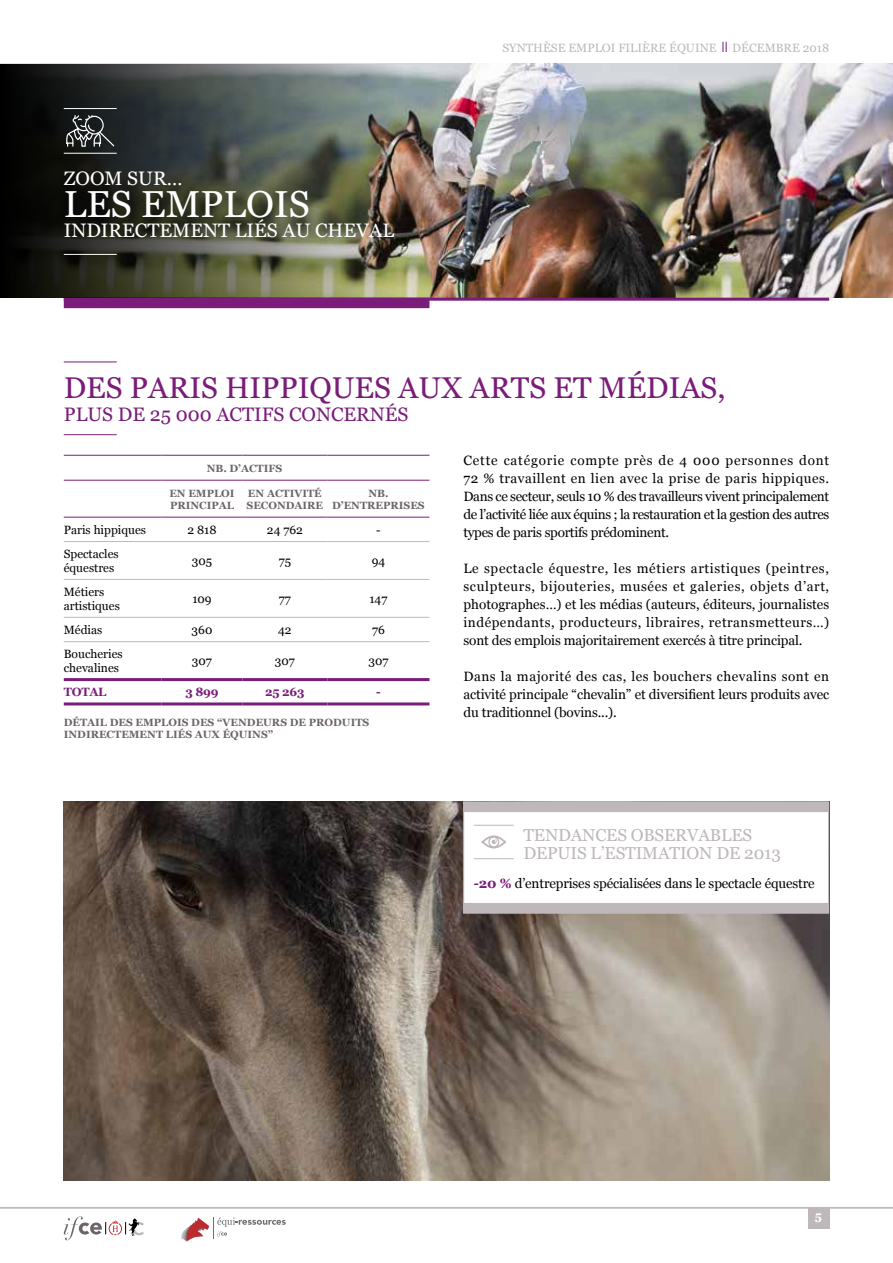
<style>
.page{position:relative;width:893px;height:1263px;background:#fff}
.page>*{position:absolute;margin:0;border:0;box-sizing:border-box;transform-origin:0 0}
.t1{font:37.5px "Georgia";color:#fff}
.t2{font:30px "Georgia";color:#7a1c79}
.t3{font:19.5px "Georgia";color:#fff}
.t4{font:19.5px "Georgia";color:#7a1c79}
.t5{font:17.25px/18.6px "Georgia";letter-spacing:-.01em;color:#beb8ba}
.t6{font:13.5px/18px "Georgia";letter-spacing:-.01em;color:#000;text-align:justify}
.t7{font:12px/13.5px "Georgia";color:#000}
.t8{font:12px "Georgia";color:#beb8ba}
.t9{font:700 12px "Georgia";letter-spacing:-.02em;color:#7a1c79}
.t10{font:700 12px "Georgia";color:#fff}
.t11{font:700 10.5px/12px "Georgia";color:#6b6468}
.s1{font-weight:700;color:#7a1c79}
</style>
<div class="page">
<svg style="left:64px;top:1216px;width:80px;height:24px"></svg>
<div style="left:808px;top:1208px;width:21px;height:21px;background:#beb8ba"></div>
<svg style="left:181px;top:1217px;width:105px;height:25px"></svg>
<hr style="left:0;top:1207px;width:893px;height:1px;background:#beb8ba">
<img style="left:396px;top:64px;width:497px;height:234px">
<div style="left:64px;top:298px;width:365px;height:10px;background:#7a1c79"></div>
<hr style="left:64px;top:298px;width:765px;height:3px;background:#7a1c79">
<hr style="left:64px;top:579px;width:98px;height:1px;background:#beb8ba">
<hr style="left:162px;top:579px;width:80px;height:1px;background:#beb8ba">
<hr style="left:242px;top:579px;width:85px;height:1px;background:#beb8ba">
<hr style="left:327px;top:579px;width:102px;height:1px;background:#beb8ba">
<hr style="left:64px;top:617px;width:98px;height:1px;background:#beb8ba">
<hr style="left:162px;top:617px;width:80px;height:1px;background:#beb8ba">
<hr style="left:242px;top:617px;width:85px;height:1px;background:#beb8ba">
<hr style="left:327px;top:617px;width:102px;height:1px;background:#beb8ba">
<hr style="left:64px;top:641px;width:98px;height:1px;background:#beb8ba">
<hr style="left:162px;top:641px;width:80px;height:1px;background:#beb8ba">
<hr style="left:242px;top:641px;width:85px;height:1px;background:#beb8ba">
<hr style="left:327px;top:641px;width:102px;height:1px;background:#beb8ba">
<hr style="left:64px;top:455px;width:98px;height:1px;background:#7a1c79">
<hr style="left:162px;top:455px;width:80px;height:1px;background:#7a1c79">
<hr style="left:242px;top:455px;width:85px;height:1px;background:#7a1c79">
<hr style="left:327px;top:455px;width:102px;height:1px;background:#7a1c79">
<hr style="left:64px;top:480px;width:98px;height:1px;background:#7a1c79">
<hr style="left:162px;top:480px;width:80px;height:1px;background:#7a1c79">
<hr style="left:242px;top:480px;width:85px;height:1px;background:#7a1c79">
<hr style="left:327px;top:480px;width:102px;height:1px;background:#7a1c79">
<hr style="left:64px;top:678px;width:98px;height:3px;background:#7a1c79">
<hr style="left:162px;top:678px;width:80px;height:3px;background:#7a1c79">
<hr style="left:242px;top:678px;width:85px;height:3px;background:#7a1c79">
<hr style="left:64px;top:702px;width:98px;height:3px;background:#7a1c79">
<hr style="left:162px;top:702px;width:80px;height:3px;background:#7a1c79">
<hr style="left:242px;top:702px;width:85px;height:3px;background:#7a1c79">
<hr style="left:327px;top:678px;width:102px;height:3px;background:#7a1c79">
<hr style="left:327px;top:702px;width:102px;height:3px;background:#7a1c79">
<hr style="left:64px;top:517px;width:98px;height:1px;background:#7a1c79">
<hr style="left:162px;top:517px;width:80px;height:1px;background:#7a1c79">
<hr style="left:242px;top:517px;width:85px;height:1px;background:#7a1c79">
<hr style="left:327px;top:517px;width:102px;height:1px;background:#7a1c79">
<hr style="left:64px;top:541px;width:98px;height:1px;background:#beb8ba">
<hr style="left:162px;top:541px;width:80px;height:1px;background:#beb8ba">
<hr style="left:242px;top:541px;width:85px;height:1px;background:#beb8ba">
<hr style="left:327px;top:541px;width:102px;height:1px;background:#beb8ba">
<img style="left:64px;top:801px;width:765px;height:379px">
<svg style="left:0;top:64px;width:396px;height:234px;background:#44483c"></svg>
<hr style="left:64px;top:108px;width:53px;height:1px;background:#fff">
<hr style="left:64px;top:153px;width:53px;height:1px;background:#fff">
<hr style="left:64px;top:254px;width:53px;height:1px;background:#fff">
<svg style="left:66px;top:114px;width:49px;height:34px;background:#444748"></svg>
<hr style="left:64px;top:361px;width:53px;height:1px;background:#7a1c79">
<hr style="left:64px;top:434px;width:53px;height:1px;background:#7a1c79">
<div style="left:463px;top:801px;width:366px;height:112px;background:#fff;border:1px solid #beb8ba"></div>
<div style="left:463px;top:801px;width:366px;height:11px;background:#beb8ba"></div>
<div style="left:463px;top:903px;width:366px;height:10px;background:#beb8ba"></div>
<hr style="left:474px;top:825px;width:40px;height:1px;background:#beb8ba">
<hr style="left:474px;top:858px;width:40px;height:1px;background:#beb8ba">
<svg style="left:481px;top:835px;width:25px;height:13px"></svg>
<svg style="left:723px;top:42px;width:4px;height:10px"></svg>
<h3 class="t3" style="left:64px;top:167px;width:120px">ZOOM SUR…</h3>
<h1 class="t1" style="left:64px;top:183px;width:248px">LES EMPLOIS</h1>
<h3 class="t3" style="left:64px;top:220px;width:332px">INDIRECTEMENT LIÉS AU CHEVAL</h3>
<p class="t8" style="left:503px;top:41px;width:216px">SYNTHÈSE EMPLOI FILIÈRE ÉQUINE</p>
<p class="t8" style="left:732px;top:41px;width:98px">DÉCEMBRE 2018</p>
<h2 class="t2" style="left:64px;top:370px;width:663px">DES PARIS HIPPIQUES AUX ARTS ET MÉDIAS,</h2>
<h3 class="t4" style="left:64px;top:404px;width:346px">PLUS DE 25 000 ACTIFS CONCERNÉS</h3>
<p class="t11" style="left:207px;top:461px;width:77px">NB. D’ACTIFS</p>
<p class="t11" style="left:169px;top:486px;width:67px">EN EMPLOI<br>PRINCIPAL</p>
<p class="t11" style="left:247px;top:486px;width:78px">EN ACTIVITÉ<br>SECONDAIRE</p>
<p class="t11" style="left:332px;top:486px;width:94px;text-align:center">NB.<br>D’ENTREPRISES</p>
<p class="t7" style="left:64px;top:523px;width:84px">Paris hippiques</p>
<p class="t7" style="left:187px;top:523px;width:31px">2 818</p>
<p class="t7" style="left:267px;top:523px;width:37px">24 762</p>
<p class="t7" style="left:376px;top:523px;width:6px">-</p>
<p class="t7" style="left:64px;top:547px;width:56px">Spectacles équestres</p>
<p class="t7" style="left:192px;top:554px;width:22px">305</p>
<p class="t7" style="left:279px;top:554px;width:14px">75</p>
<p class="t7" style="left:372px;top:554px;width:15px">94</p>
<p class="t7" style="left:64px;top:585px;width:58px">Métiers artistiques</p>
<p class="t7" style="left:192px;top:592px;width:21px">109</p>
<p class="t7" style="left:279px;top:592px;width:14px">77</p>
<p class="t7" style="left:369px;top:592px;width:19px">147</p>
<p class="t7" style="left:64px;top:623px;width:40px">Médias</p>
<p class="t7" style="left:192px;top:623px;width:22px">360</p>
<p class="t7" style="left:278px;top:623px;width:15px">42</p>
<p class="t7" style="left:372px;top:623px;width:14px">76</p>
<p class="t7" style="left:64px;top:647px;width:60px">Boucheries chevalines</p>
<p class="t7" style="left:192px;top:654px;width:22px">307</p>
<p class="t7" style="left:275px;top:654px;width:22px">307</p>
<p class="t7" style="left:368px;top:654px;width:22px">307</p>
<p class="t9" style="left:64px;top:683px;width:44px">TOTAL</p>
<p class="t9" style="left:185px;top:683px;width:35px">3 899</p>
<p class="t9" style="left:265px;top:683px;width:41px">25 263</p>
<p class="t9" style="left:376px;top:683px;width:6px">-</p>
<p class="t11" style="left:64px;top:716px;width:307px">DÉTAIL DES EMPLOIS DES “VENDEURS DE PRODUITS<br>INDIRECTEMENT LIÉS AUX ÉQUINS”</p>
<p class="t6" style="left:463px;top:451px;width:367px">Cette catégorie compte près de 4 000 personnes dont 72 % travaillent en lien avec la prise de paris hippiques.<br>Dans ce secteur, seuls 10 % des travailleurs vivent principalement de l’activité liée aux équins ; la restauration et la gestion des autres types de paris sportifs prédominent.</p>
<p class="t6" style="left:463px;top:559px;width:367px">Le spectacle équestre, les métiers artistiques (peintres, sculpteurs, bijouteries, musées et galeries, objets d’art, photographes…) et les médias (auteurs, éditeurs, journalistes indépendants, producteurs, libraires, retransmetteurs…) sont des emplois majoritairement exercés à titre principal.</p>
<p class="t6" style="left:463px;top:667px;width:367px">Dans la majorité des cas, les bouchers chevalins sont en activité principale “chevalin” et diversifient leurs produits avec du traditionnel (bovins...).</p>
<p class="t5" style="left:523px;top:825px;width:259px">TENDANCES OBSERVABLES<br>DEPUIS L’ESTIMATION DE 2013</p>
<p class="t6" style="left:474px;top:874px;width:342px"><span class="s1">-20 %</span> d’entreprises spécialisées dans le spectacle équestre</p>
<p class="t10" style="left:815px;top:1207px;width:9px">5</p>
</div>
